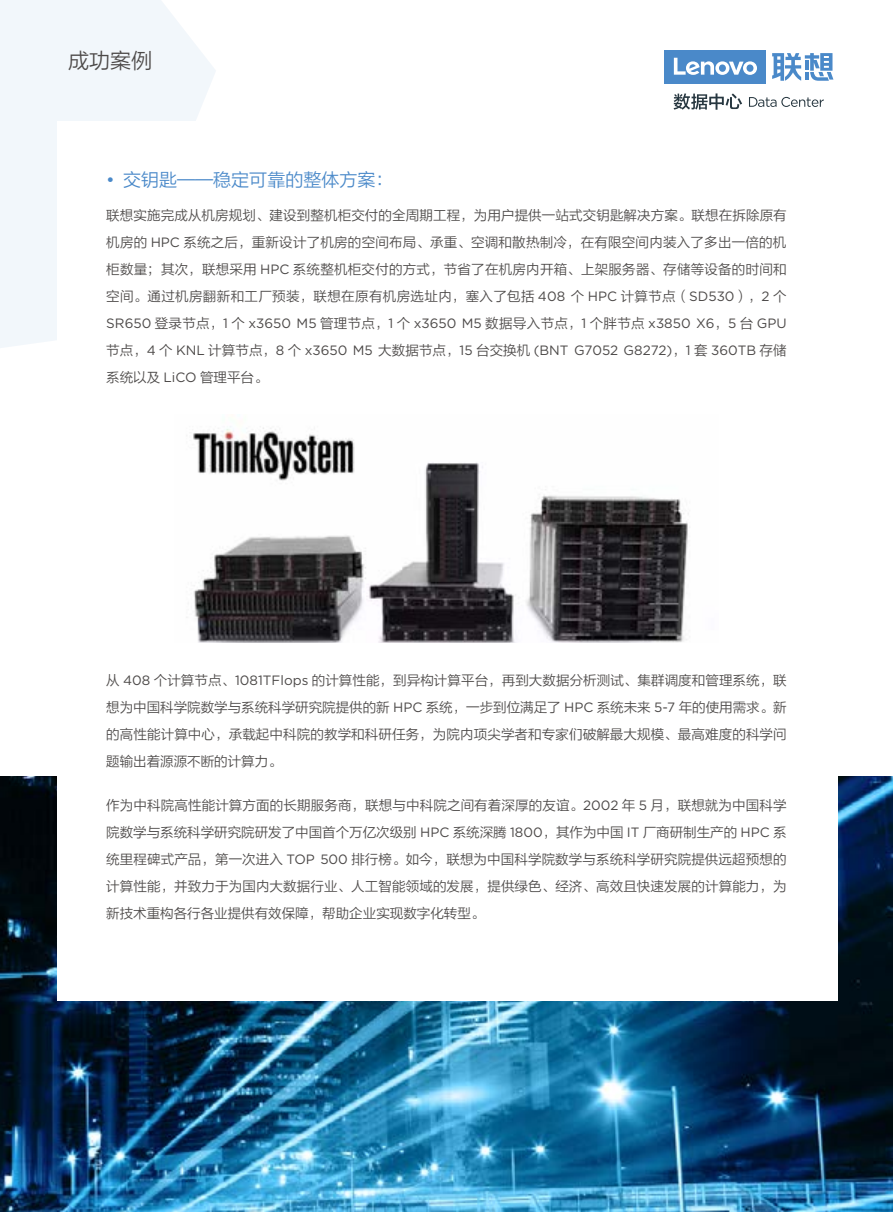
<style>
.page{position:relative;width:893px;height:1212px;background:#fff}
.page>*{position:absolute;margin:0;border:0;box-sizing:border-box;transform-origin:0 0}
.t1{font:21px "FZLTXIHJW GB1 0";color:#4c4948}
.t2{font:18px "FZLTXIHJW GB1 0";color:#4a89c9}
.t3{font:13.5px/27px "FZLTXIHJW GB1 0";letter-spacing:.01em;color:#4c4948;text-align:justify}
.t4{font:13.5px/27px "Gotham";color:#4c4948}
.s1{font-family:"Gotham"}
.s2{font-family:"FZLTXIHJW GB1 0"}
</style>
<div class="page">
<div style="left:664px;top:50px;width:102px;height:34px;background:#4a89c9"></div>
<svg style="left:674px;top:58px;width:83px;height:17px"></svg>
<svg style="left:772px;top:53px;width:61px;height:28px"></svg>
<svg style="left:674px;top:93px;width:68px;height:17px"></svg>
<svg style="left:749px;top:97px;width:75px;height:10px"></svg>
<div style="left:0;top:0;width:216px;height:348px;background:#f2f7fb"></div>
<img style="left:0;top:776px;width:893px;height:436px">
<div style="left:57px;top:121px;width:781px;height:879px;background:#fff"></div>
<img style="left:186px;top:426px;width:503px;height:217px">
<h1 class="t1" style="left:68px;top:49px;width:85px">成功案例</h1>
<h2 class="t2" style="left:106px;top:169px;width:289px"><span class="s1">•</span> 交钥匙——稳定可靠的整体方案：</h2>
<p class="t3" style="left:106px;top:202px;width:682px">联想实施完成从机房规划、建设到整机柜交付的全周期工程，为用户提供一站式交钥匙解决方案。联想在拆除原有机房的 <span class="s1">HPC</span> 系统之后，重新设计了机房的空间布局、承重、空调和散热制冷，在有限空间内装入了多出一倍的机柜数量；其次，联想采用 <span class="s1">HPC</span> 系统整机柜交付的方式，节省了在机房内开箱、上架服务器、存储等设备的时间和空间。通过机房翻新和工厂预装，联想在原有机房选址内，塞入了包括 <span class="s1">408</span> 个 <span class="s1">HPC</span> 计算节点（<span class="s1">SD530</span>），<span class="s1">2</span> 个</p>
<p class="t4" style="left:106px;top:309px;width:682px">SR650 <span class="s2">登录节点，</span>1 <span class="s2">个</span> x3650 M5 <span class="s2">管理节点，</span>1 <span class="s2">个</span> x3650 M5 <span class="s2">数据导入节点，</span>1 <span class="s2">个胖节点</span> x3850 X6<span class="s2">，</span>5 <span class="s2">台</span> GPU<span class="s2">节点，</span>4 <span class="s2">个</span> KNL <span class="s2">计算节点，</span>8 <span class="s2">个</span> x3650 M5 <span class="s2">大数据节点，</span>15 <span class="s2">台交换机</span> (BNT G7052 G8272)<span class="s2">，</span>1 <span class="s2">套</span> 360TB <span class="s2">存储</span></p>
<p class="t3" style="left:106px;top:364px;width:163px">系统以及 <span class="s1">LiCO</span> 管理平台。</p>
<p class="t3" style="left:106px;top:667px;width:682px">从 <span class="s1">408</span> 个计算节点、<span class="s1">1081TFlops</span> 的计算性能，到异构计算平台，再到大数据分析测试、集群调度和管理系统，联想为中国科学院数学与系统科学研究院提供的新 <span class="s1">HPC</span> 系统，一步到位满足了 <span class="s1">HPC</span> 系统未来 <span class="s1">5-7</span> 年的使用需求。新的高性能计算中心，承载起中科院的教学和科研任务，为院内项尖学者和专家们破解最大规模、最高难度的科学问题输出着源源不断的计算力。</p>
<p class="t3" style="left:106px;top:792px;width:682px">作为中科院高性能计算方面的长期服务商，联想与中科院之间有着深厚的友谊。<span class="s1">2002</span> 年 <span class="s1">5</span> 月，联想就为中国科学院数学与系统科学研究院研发了中国首个万亿次级别 <span class="s1">HPC</span> 系统深腾 <span class="s1">1800</span>，其作为中国 <span class="s1">IT</span> 厂商研制生产的 <span class="s1">HPC</span> 系统里程碑式产品，第一次进入 <span class="s1">TOP 500</span> 排行榜。如今，联想为中国科学院数学与系统科学研究院提供远超预想的计算性能，并致力于为国内大数据行业、人工智能领域的发展，提供绿色、经济、高效且快速发展的计算能力，为新技术重构各行各业提供有效保障，帮助企业实现数字化转型。</p>
</div>
